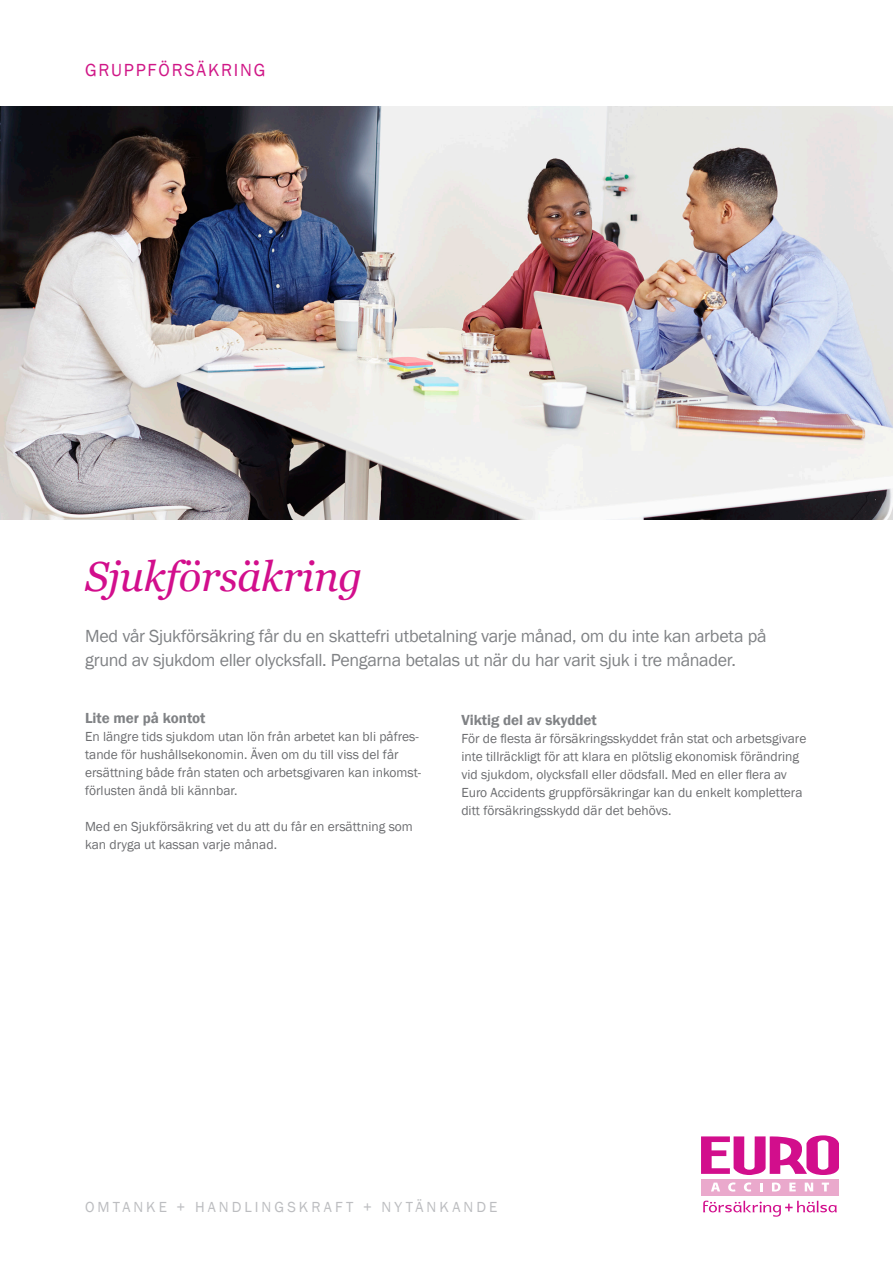
<style>
.page{position:relative;width:893px;height:1263px;background:#fff}
.page>*{position:absolute;margin:0;border:0;box-sizing:border-box;transform-origin:0 0}
.t1{font:italic 42px "Georgia";letter-spacing:-.01em;color:#d20e8c}
.ingress{font:18px/24px "Franklin Gothic";letter-spacing:-.02em;color:#808285}
.t2{font:18px "Franklin Gothic";letter-spacing:.1em;color:#d01787}
.t3{font:600 15px "Franklin Gothic";color:#808285}
.t4{font:15px "Franklin Gothic";letter-spacing:.205em;color:#bcbdc0}
.Bröd_9{font:13.5px/18px "Franklin Gothic";color:#6c6d70}
</style>
<div class="page">
<img style="left:0;top:106px;width:893px;height:413px">
<svg style="left:701px;top:1135px;width:138px;height:40px"></svg>
<div style="left:701px;top:1179px;width:138px;height:16px;background:#eaa9cc"></div>
<svg style="left:744px;top:1182px;width:7px;height:9px"></svg>
<svg style="left:728px;top:1182px;width:8px;height:9px"></svg>
<svg style="left:760px;top:1183px;width:3px;height:8px"></svg>
<svg style="left:711px;top:1182px;width:9px;height:9px"></svg>
<svg style="left:805px;top:1182px;width:8px;height:9px"></svg>
<svg style="left:822px;top:1182px;width:7px;height:9px"></svg>
<svg style="left:789px;top:1182px;width:7px;height:9px"></svg>
<svg style="left:772px;top:1182px;width:9px;height:9px"></svg>
<svg style="left:703px;top:1200px;width:134px;height:17px"></svg>
<p class="t2" style="left:85px;top:59px;width:182px">GRUPPFÖRSÄKRING</p>
<p class="t1" style="left:85px;top:550px;width:279px">Sjukförsäkring</p>
<p class="ingress" style="left:85px;top:624px;width:683px">Med vår Sjukförsäkring får du en skattefri utbetalning varje månad, om du inte kan arbeta på grund av sjukdom eller olycksfall. Pengarna betalas ut när du har varit sjuk i tre månader.</p>
<p class="t3" style="left:85px;top:708px;width:122px">Lite mer på kontot</p>
<p class="Bröd_9" style="left:85px;top:728px;width:338px">En längre tids sjukdom utan lön från arbetet kan bli påfres&shy;tande för hushållsekonomin. Även om du till viss del får ersättning både från staten och arbetsgivaren kan inkomst&shy;förlusten ändå bli kännbar.</p>
<p class="Bröd_9" style="left:85px;top:818px;width:329px">Med en Sjukförsäkring vet du att du får en ersättning som kan dryga ut kassan varje månad.</p>
<p class="t3" style="left:461px;top:711px;width:137px">Viktig del av skyddet</p>
<p class="Bröd_9" style="left:461px;top:730px;width:347px">För de flesta är försäkringsskyddet från stat och arbetsgivare inte tillräckligt för att klara en plötslig ekonomisk förändring vid sjukdom, olycksfall eller dödsfall. Med en eller flera av Euro Accidents gruppförsäkringar kan du enkelt komplettera ditt försäkringsskydd där det behövs.</p>
<p class="t4" style="left:85px;top:1198px;width:414px">OMTANKE + HANDLINGSKRAFT + NYTÄNKANDE</p>
</div>
